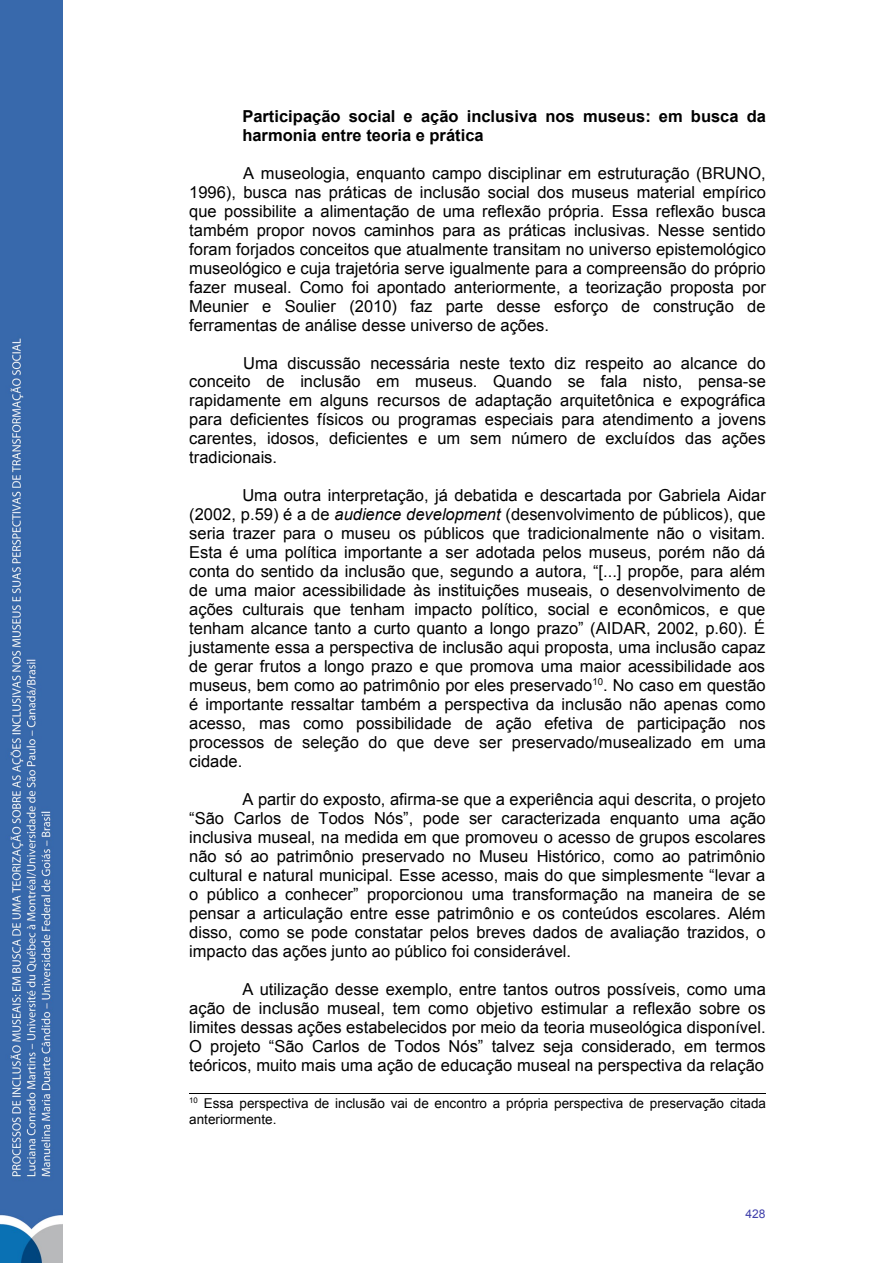
<style>
.page{position:relative;width:893px;height:1263px;background:#fff}
.page>*{position:absolute;margin:0;border:0;box-sizing:border-box;transform-origin:0 0}
.t1{font:16.5px/19px "Arial";color:#000;text-align:justify}
.t2{font:700 16.5px/19px "Arial";color:#000}
.t3{font:13.5px/15.5px "Arial";color:#000}
.t4{font:12px "Arial";color:#4040ab}
.s1{font-style:italic}
</style>
<div class="page">
<img style="left:0;top:0;width:62px;height:1263px">
<hr style="left:189px;top:1093px;width:576px;height:1px;background:#000">
<p class="t2" style="left:242px;top:107px;width:525px">Participação social e ação inclusiva nos museus: em busca da harmonia entre teoria e prática</p>
<p class="t1" style="left:189px;top:164px;width:578px;text-indent:54px">A museologia, enquanto campo disciplinar em estruturação (BRUNO, 1996), busca nas práticas de inclusão social dos museus material empírico que possibilite a alimentação de uma reflexão própria. Essa reflexão busca também propor novos caminhos para as práticas inclusivas. Nesse sentido foram forjados conceitos que atualmente transitam no universo epistemológico museológico e cuja trajetória serve igualmente para a compreensão do próprio fazer museal. Como foi apontado anteriormente, a teorização proposta por Meunier e Soulier (2010) faz parte desse esforço de construção de ferramentas de análise desse universo de ações.</p>
<p class="t1" style="left:189px;top:353px;width:578px;text-indent:54px">Uma discussão necessária neste texto diz respeito ao alcance do conceito de inclusão em museus. Quando se fala nisto, pensa-se rapidamente em alguns recursos de adaptação arquitetônica e expográfica para deficientes físicos ou programas especiais para atendimento a jovens carentes, idosos, deficientes e um sem número de excluídos das ações tradicionais.</p>
<p class="t1" style="left:189px;top:486px;width:578px;text-indent:53px">Uma outra interpretação, já debatida e descartada por Gabriela Aidar (2002, p.59) é a de <span class="s1">audience development</span> (desenvolvimento de públicos), que seria trazer para o museu os públicos que tradicionalmente não o visitam.<br>Esta é uma política importante a ser adotada pelos museus, porém não dá conta do sentido da inclusão que, segundo a autora, “[...] propõe, para além de uma maior acessibilidade às instituições museais, o desenvolvimento de ações culturais que tenham impacto político, social e econômicos, e que tenham alcance tanto a curto quanto a longo prazo” (AIDAR, 2002, p.60). É justamente essa a perspectiva de inclusão aqui proposta, uma inclusão capaz de gerar frutos a longo prazo e que promova uma maior acessibilidade aos museus, bem como ao patrimônio por eles preservado<sup>10</sup>. No caso em questão é importante ressaltar também a perspectiva da inclusão não apenas como acesso, mas como possibilidade de ação efetiva de participação nos processos de seleção do que deve ser preservado/musealizado em uma cidade.</p>
<p class="t1" style="left:189px;top:790px;width:578px;text-indent:53px">A partir do exposto, afirma-se que a experiência aqui descrita, o projeto “São Carlos de Todos Nós”, pode ser caracterizada enquanto uma ação inclusiva museal, na medida em que promoveu o acesso de grupos escolares não só ao patrimônio preservado no Museu Histórico, como ao patrimônio cultural e natural municipal. Esse acesso, mais do que simplesmente “levar a o público a conhecer” proporcionou uma transformação na maneira de se pensar a articulação entre esse patrimônio e os conteúdos escolares. Além disso, como se pode constatar pelos breves dados de avaliação trazidos, o impacto das ações junto ao público foi considerável.</p>
<p class="t1" style="left:189px;top:979px;width:578px;text-indent:53px">A utilização desse exemplo, entre tantos outros possíveis, como uma ação de inclusão museal, tem como objetivo estimular a reflexão sobre os limites dessas ações estabelecidos por meio da teoria museológica disponível.<br>O projeto “São Carlos de Todos Nós” talvez seja considerado, em termos teóricos, muito mais uma ação de educação museal na perspectiva da relação</p>
<p class="t3" style="left:189px;top:1096px;width:578px"><sup>10</sup> Essa perspectiva de inclusão vai de encontro a própria perspectiva de preservação citada anteriormente.</p>
<p class="t4" style="left:745px;top:1206px;width:22px">428</p>
</div>
